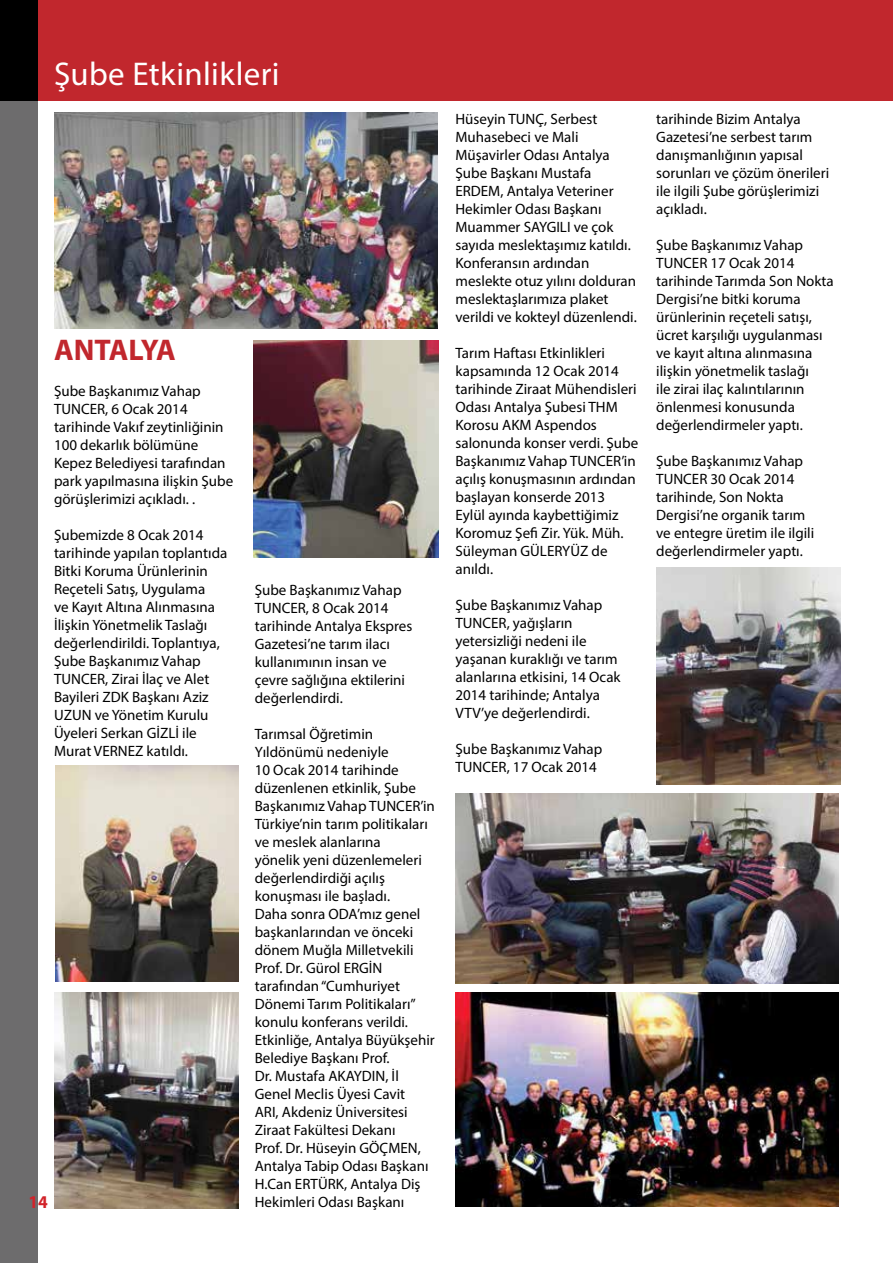
<style>
.page{position:relative;width:893px;height:1263px;background:#fff}
.page>*{position:absolute;margin:0;border:0;box-sizing:border-box;transform-origin:0 0}
.t1{font:33px "Myriad Pro";letter-spacing:.01em;color:#fff}
.t2{font:700 30px "Myriad Pro";letter-spacing:-.035em;color:#c1272d}
.t3{font:700 18px "Myriad Pro";color:#d2232a}
.t4{font:15px/18px "Myriad Pro";color:#000}
</style>
<div class="page">
<div style="left:0;top:101px;width:38px;height:1162px;background:#6d6c6d"></div>
<div style="left:0;top:0;width:38px;height:101px;background:#000"></div>
<div style="left:38px;top:0;width:855px;height:101px;background:#c1272d"></div>
<img style="left:455px;top:993px;width:384px;height:213px">
<img style="left:54px;top:113px;width:383px;height:216px">
<img style="left:254px;top:341px;width:184px;height:216px">
<img style="left:54px;top:993px;width:184px;height:216px">
<img style="left:656px;top:568px;width:185px;height:216px">
<img style="left:55px;top:765px;width:183px;height:217px">
<img style="left:455px;top:793px;width:384px;height:191px">
<h1 class="t1" style="left:54px;top:54px;width:227px">Şube Etkinlikleri</h1>
<h2 class="t2" style="left:54px;top:331px;width:123px">ANTALYA</h2>
<p class="t4" style="left:54px;top:382px;width:181px">Şube Başkanımız Vahap<br>TUNCER, 6 Ocak 2014 tarihinde Vakıf zeytinliğinin<br>100 dekarlık bölümüne<br>Kepez Belediyesi tarafından park yapılmasına ilişkin Şube görüşlerimizi açıkladı. .</p>
<p class="t4" style="left:54px;top:526px;width:175px">Şubemizde 8 Ocak 2014 tarihinde yapılan toplantıda<br>Bitki Koruma Ürünlerinin<br>Reçeteli Satış, Uygulama<br>ve Kayıt Altına Alınmasına<br>İlişkin Yönetmelik Taslağı değerlendirildi. Toplantıya,<br>Şube Başkanımız Vahap<br>TUNCER, Zirai İlaç ve Alet<br>Bayileri ZDK Başkanı Aziz<br>UZUN ve Yönetim Kurulu<br>Üyeleri Serkan GİZLİ ile<br>Murat VERNEZ katıldı.</p>
<p class="t3" style="left:29px;top:1190px;width:21px">14</p>
<p class="t4" style="left:255px;top:581px;width:159px">Şube Başkanımız Vahap<br>TUNCER, 8 Ocak 2014 tarihinde Antalya Ekspres<br>Gazetesi’ne tarım ilacı kullanımının insan ve çevre sağlığına ektilerini değerlendirdi.</p>
<p class="t4" style="left:255px;top:725px;width:182px">Tarımsal Öğretimin<br>Yıldönümü nedeniyle<br>10 Ocak 2014 tarihinde düzenlenen etkinlik, Şube<br>Başkanımız Vahap TUNCER’in<br>Türkiye’nin tarım politikaları ve meslek alanlarına<br>yönelik yeni düzenlemeleri değerlendirdiği açılış konuşması ile başladı.<br>Daha sonra ODA’mız genel başkanlarından ve önceki dönem Muğla Milletvekili<br>Prof. Dr. Gürol ERGİN tarafından “Cumhuriyet<br>Dönemi Tarım Politikaları” konulu konferans verildi.<br>Etkinliğe, Antalya Büyükşehir<br>Belediye Başkanı Prof.<br>Dr. Mustafa AKAYDIN, İl<br>Genel Meclis Üyesi Cavit<br>ARI, Akdeniz Üniversitesi<br>Ziraat Fakültesi Dekanı<br>Prof. Dr. Hüseyin GÖÇMEN,<br>Antalya Tabip Odası Başkanı<br>H.Can ERTÜRK, Antalya Diş<br>Hekimleri Odası Başkanı</p>
<p class="t4" style="left:455px;top:110px;width:183px">Hüseyin TUNÇ, Serbest<br>Muhasebeci ve Mali<br>Müşavirler Odası Antalya<br>Şube Başkanı Mustafa<br>ERDEM, Antalya Veteriner<br>Hekimler Odası Başkanı<br>Muammer SAYGILI ve çok sayıda meslektaşımız katıldı.<br>Konferansın ardından meslekte otuz yılını dolduran meslektaşlarımıza plaket verildi ve kokteyl düzenlendi.</p>
<p class="t4" style="left:455px;top:344px;width:184px">Tarım Haftası Etkinlikleri kapsamında 12 Ocak 2014 tarihinde Ziraat Mühendisleri<br>Odası Antalya Şubesi THM<br>Korosu AKM Aspendos salonunda konser verdi. Şube<br>Başkanımız Vahap TUNCER’in açılış konuşmasının ardından başlayan konserde 2013<br>Eylül ayında kaybettiğimiz<br>Koromuz Şefi Zir. Yük. Müh.<br>Süleyman GÜLERYÜZ de anıldı.</p>
<p class="t4" style="left:455px;top:596px;width:167px">Şube Başkanımız Vahap<br>TUNCER, yağışların yetersizliği nedeni ile yaşanan kuraklığı ve tarım alanlarına etkisini, 14 Ocak<br>2014 tarihinde; Antalya<br>VTV’ye değerlendirdi.</p>
<p class="t4" style="left:455px;top:740px;width:148px">Şube Başkanımız Vahap<br>TUNCER, 17 Ocak 2014</p>
<p class="t4" style="left:656px;top:110px;width:175px">tarihinde Bizim Antalya<br>Gazetesi’ne serbest tarım danışmanlığının yapısal sorunları ve çözüm önerileri ile ilgili Şube görüşlerimizi açıkladı.</p>
<p class="t4" style="left:656px;top:236px;width:179px">Şube Başkanımız Vahap<br>TUNCER 17 Ocak 2014 tarihinde Tarımda Son Nokta<br>Dergisi’ne bitki koruma ürünlerinin reçeteli satışı, ücret karşılığı uygulanması ve kayıt altına alınmasına ilişkin yönetmelik taslağı<br>ile zirai ilaç kalıntılarının önlenmesi konusunda değerlendirmeler yaptı.</p>
<p class="t4" style="left:656px;top:452px;width:160px">Şube Başkanımız Vahap<br>TUNCER 30 Ocak 2014 tarihinde, Son Nokta<br>Dergisi’ne organik tarım ve entegre üretim ile ilgili değerlendirmeler yaptı.</p>
</div>
